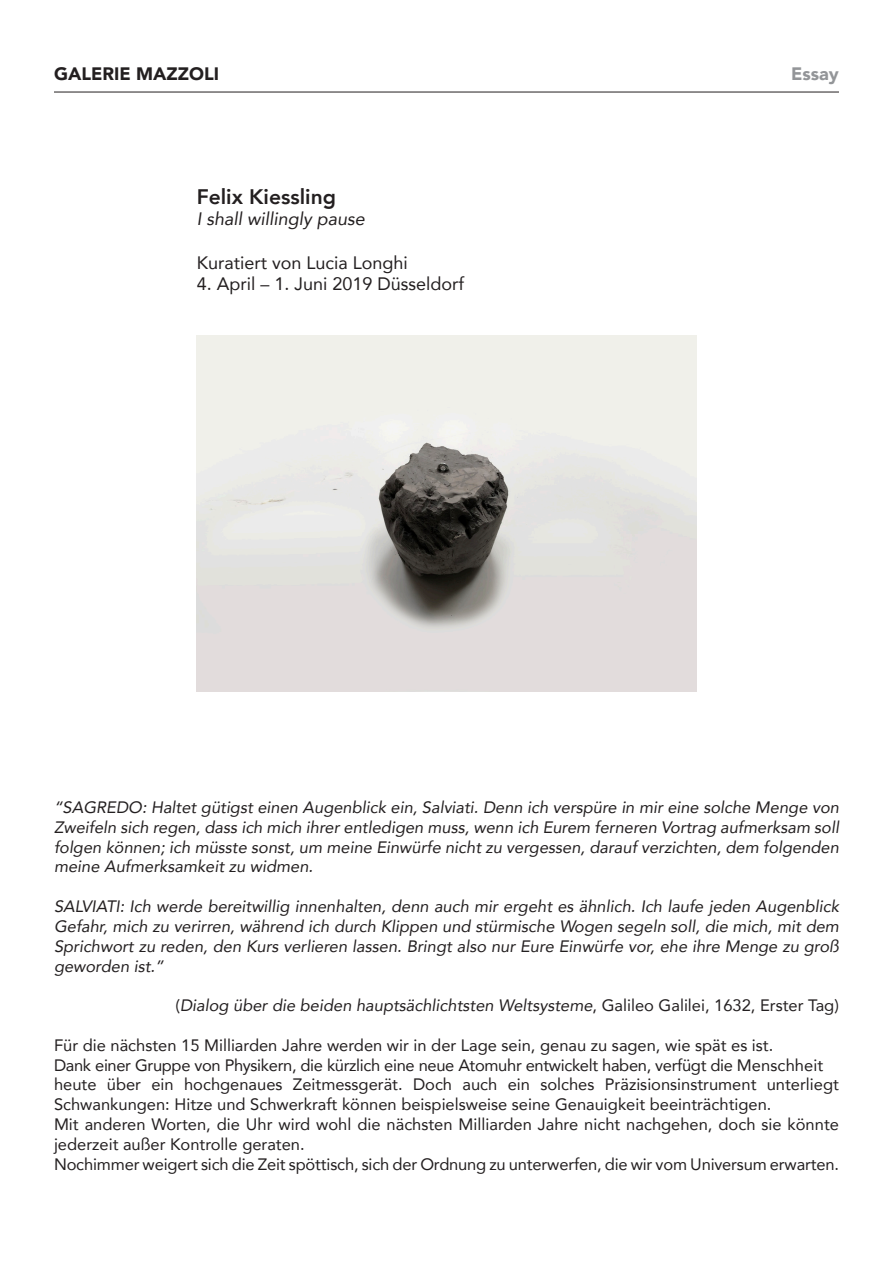
<style>
.page{position:relative;width:893px;height:1263px;background:#fff}
.page>*{position:absolute;margin:0;border:0;box-sizing:border-box;transform-origin:0 0}
.t1{font:800 21px "Avenir";color:#231f20}
.t2{font:18px "Avenir";color:#231f20}
.t3{font:italic 18px "Avenir";color:#231f20}
.t4{font:900 18px "Avenir";color:#231f20}
.t5{font:900 18px "Avenir";color:#939598}
.t6{font:italic 16.5px/19.8px "Avenir";color:#231f20;text-align:justify}
.t7{font:16.5px/19.8px "Avenir";color:#231f20}
.t8{font:16.5px "Avenir";letter-spacing:-.02em;color:#231f20}
.s1{font-style:normal}
</style>
<div class="page">
<hr style="left:54px;top:92px;width:785px;height:1px;background:#231f20">
<img style="left:197px;top:335px;width:499px;height:357px">
<p class="t4" style="left:54px;top:58px;width:166px">GALERIE MAZZOLI</p>
<p class="t5" style="left:791px;top:58px;width:49px">Essay</p>
<p class="t1" style="left:197px;top:180px;width:141px">Felix Kiessling</p>
<p class="t3" style="left:197px;top:208px;width:170px">I shall willingly pause</p>
<p class="t2" style="left:197px;top:248px;width:213px">Kuratiert von Lucia Longhi</p>
<p class="t2" style="left:197px;top:270px;width:269px">4. April – 1. Juni 2019 Düsseldorf</p>
<p class="t6" style="left:54px;top:797px;width:786px">“SAGREDO: Haltet gütigst einen Augenblick ein, Salviati. Denn ich verspüre in mir eine solche Menge von Zweifeln sich regen, dass ich mich ihrer entledigen muss, wenn ich Eurem ferneren Vortrag aufmerksam soll folgen können; ich müsste sonst, um meine Einwürfe nicht zu vergessen, darauf verzichten, dem folgenden meine Aufmerksamkeit zu widmen.</p>
<p class="t6" style="left:54px;top:896px;width:786px">SALVIATI: Ich werde bereitwillig innenhalten, denn auch mir ergeht es ähnlich. Ich laufe jeden Augenblick Gefahr, mich zu verirren, während ich durch Klippen und stürmische Wogen segeln soll, die mich, mit dem Sprichwort zu reden, den Kurs verlieren lassen. Bringt also nur Eure Einwürfe vor, ehe ihre Menge zu groß geworden ist.”</p>
<p class="t6" style="left:175px;top:995px;width:665px"><span class="s1">(</span>Dialog über die beiden hauptsächlichtsten Weltsysteme<span class="s1">, Galileo Galilei, 1632, Erster Tag)</span></p>
<p class="t7" style="left:54px;top:1034px;width:721px">Für die nächsten 15 Milliarden Jahre werden wir in der Lage sein, genau zu sagen, wie spät es ist.</p>
<p class="t8" style="left:54px;top:1051px;width:771px">Dank einer Gruppe von Physikern, die kürzlich eine neue Atomuhr entwickelt haben, verfügt die Menschheit</p>
<p class="t7" style="left:54px;top:1074px;width:786px">heute über ein hochgenaues Zeitmessgerät. Doch auch ein solches Präzisionsinstrument unterliegt<br>Schwankungen: Hitze und Schwerkraft können beispielsweise seine Genauigkeit beeinträchtigen.</p>
<p class="t7" style="left:54px;top:1114px;width:786px">Mit anderen Worten, die Uhr wird wohl die nächsten Milliarden Jahre nicht nachgehen, doch sie könnte jederzeit außer Kontrolle geraten.</p>
<p class="t7" style="left:54px;top:1153px;width:786px">Nochimmer weigert sich die Zeit spöttisch, sich der Ordnung zu unterwerfen, die wir vom Universum erwarten.</p>
</div>
